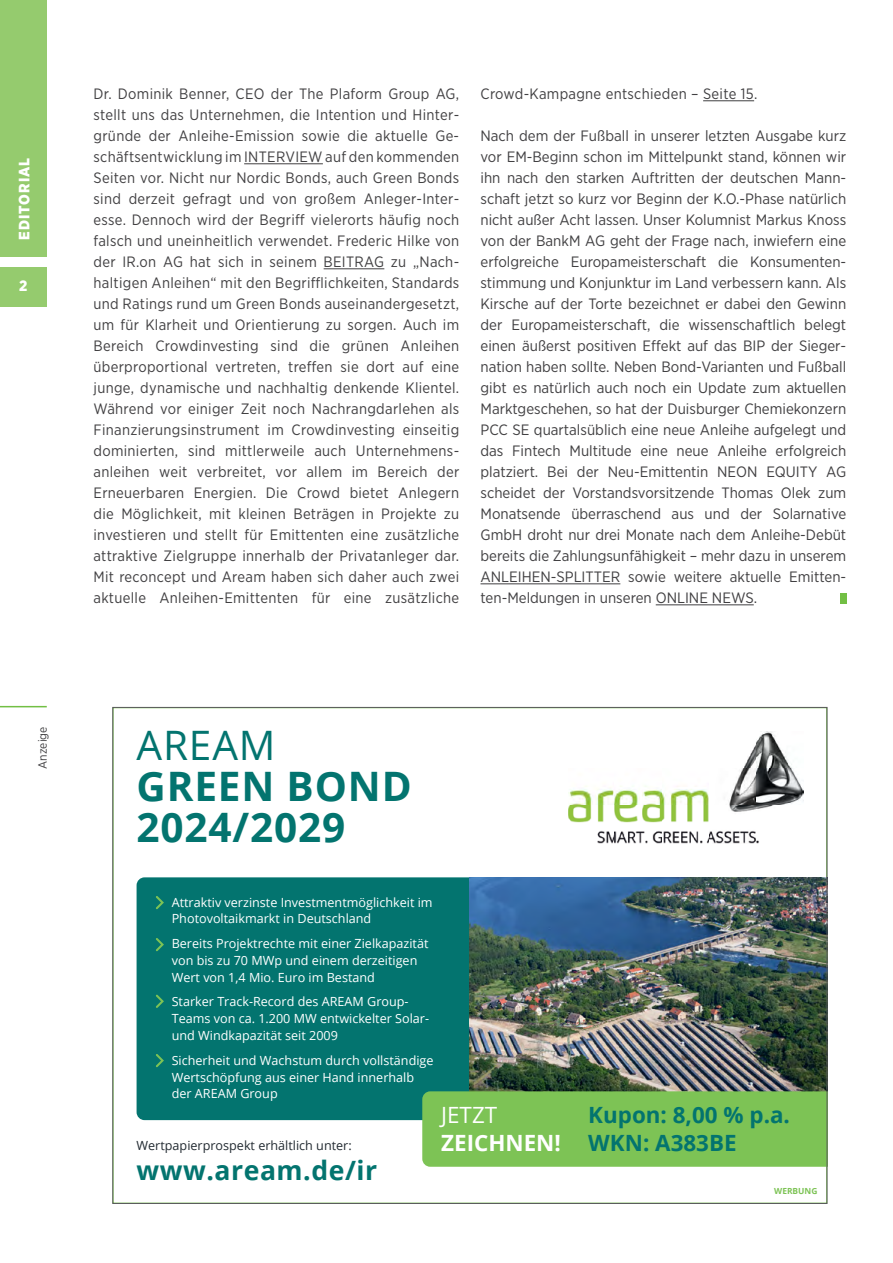
<style>
.page{position:relative;width:893px;height:1263px;background:#fff}
.page>*{position:absolute;margin:0;border:0;box-sizing:border-box;transform-origin:0 0}
.t1{font:700 40.65px/41.2px "Open Sans";letter-spacing:.02em;color:#03746f}
.t2{font:40.65px "Open Sans";letter-spacing:.02em;color:#03746f}
.t3{font:700 26.55px "Open Sans";letter-spacing:.02em;color:#03746f}
.t4{font:700 22.35px/28px "Open Sans";color:#03746f}
.t5{font:700 22.35px "Open Sans";color:#fff}
.t6{font:22.35px "Open Sans";color:#fff}
.t7{font:15px/21px "Gotham Narrow";letter-spacing:.02em;color:#414042;text-align:justify}
.t8{font:900 15px "Gotham Narrow";letter-spacing:.07em;color:#fff}
.t9{font:12.6px/16.8px "Open Sans";color:#fff}
.t10{font:12.6px "Open Sans";color:#232b32}
.t11{font:12px "Gotham Narrow";letter-spacing:.005em;color:#414042}
.t12{font:700 8.4px "Open Sans";color:#7dc355}
</style>
<div class="page">
<div style="left:0;top:267px;width:47px;height:40px;background:#95cb6e"></div>
<div style="left:0;top:0;width:47px;height:257px;background:#95cb6e"></div>
<hr style="left:0;top:706px;width:47px;height:1px;background:#72bf44">
<div style="left:137px;top:877px;width:362px;height:243px;background:#03746f;border-radius:8px"></div>
<svg style="left:156px;top:896px;width:8px;height:13px"></svg>
<svg style="left:156px;top:938px;width:8px;height:13px"></svg>
<svg style="left:156px;top:994px;width:8px;height:14px"></svg>
<svg style="left:156px;top:1054px;width:8px;height:13px"></svg>
<img style="left:470px;top:877px;width:355px;height:214px">
<img style="left:568px;top:731px;width:235px;height:112px">
<div style="left:422px;top:1091px;width:403px;height:76px;background:#7dc355"></div>
<div style="left:840px;top:593px;width:6px;height:10px;background:#72bf44"></div>
<hr style="left:244px;top:163px;width:79px;height:1px;background:#414042">
<hr style="left:324px;top:268px;width:60px;height:1px;background:#414042">
<hr style="left:703px;top:100px;width:51px;height:1px;background:#414042">
<hr style="left:480px;top:583px;width:140px;height:1px;background:#414042">
<hr style="left:656px;top:604px;width:98px;height:1px;background:#414042">
<p class="t8" style="left:14px;top:240px;width:83px;rotate:-90deg">Editorial</p>
<p class="t8" style="left:19px;top:276px;width:10px">2</p>
<p class="t7" style="left:94px;top:83px;width:367px">Dr. Dominik Benner, CEO der The Plaform Group AG, stellt uns das Unternehmen, die Intention und Hinter&shy;gründe der Anleihe-Emission sowie die aktuelle Ge&shy;schäftsentwicklung im INTERVIEW auf den kommenden Seiten vor. Nicht nur Nordic Bonds, auch Green Bonds sind derzeit gefragt und von großem Anleger-Inter&shy;esse. Dennoch wird der Begriff vielerorts häufig noch falsch und uneinheitlich verwendet. Frederic Hilke von der IR.on AG hat sich in seinem BEITRAG zu „Nach&shy;haltigen Anleihen“ mit den Begrifflichkeiten, Standards und Ratings rund um Green Bonds auseinandergesetzt, um für Klarheit und Orientierung zu sorgen. Auch im Bereich Crowdinvesting sind die grünen Anleihen überproportional vertreten, treffen sie dort auf eine junge, dynamische und nachhaltig denkende Klientel.<br>Während vor einiger Zeit noch Nachrangdarlehen als Finanzierungsinstrument im Crowdinvesting einseitig dominierten, sind mittlerweile auch Unternehmens&shy;anleihen weit verbreitet, vor allem im Bereich der Erneuerbaren Energien. Die Crowd bietet Anlegern die Möglichkeit, mit kleinen Beträgen in Projekte zu investieren und stellt für Emittenten eine zusätzliche attraktive Zielgruppe innerhalb der Privatanleger dar.<br>Mit reconcept und Aream haben sich daher auch zwei aktuelle Anleihen-Emittenten für eine zusätzliche</p>
<p class="t7" style="left:480px;top:83px;width:278px">Crowd-Kampagne entschieden – Seite 15.</p>
<p class="t7" style="left:480px;top:125px;width:367px">Nach dem der Fußball in unserer letzten Ausgabe kurz vor EM-Beginn schon im Mittelpunkt stand, können wir ihn nach den starken Auftritten der deutschen Mann&shy;schaft jetzt so kurz vor Beginn der K.O.-Phase natürlich nicht außer Acht lassen. Unser Kolumnist Markus Knoss von der BankM AG geht der Frage nach, inwiefern eine erfolgreiche Europameisterschaft die Konsumenten&shy;stimmung und Konjunktur im Land verbessern kann. Als Kirsche auf der Torte bezeichnet er dabei den Gewinn der Europameisterschaft, die wissenschaftlich belegt einen äußerst positiven Effekt auf das BIP der Sieger&shy;nation haben sollte. Neben Bond-Varianten und Fußball gibt es natürlich auch noch ein Update zum aktuellen Marktgeschehen, so hat der Duisburger Chemiekonzern PCC SE quartalsüblich eine neue Anleihe aufgelegt und das Fintech Multitude eine neue Anleihe erfolgreich platziert. Bei der Neu-Emittentin NEON EQUITY AG scheidet der Vorstandsvorsitzende Thomas Olek zum Monatsende überraschend aus und der Solarnative GmbH droht nur drei Monate nach dem Anleihe-Debüt bereits die Zahlungsunfähigkeit – mehr dazu in unserem ANLEIHEN-SPLITTER sowie weitere aktuelle Emitten&shy;ten-Meldungen in unseren ONLINE NEWS.</p>
<p class="t11" style="left:35px;top:769px;width:44px;rotate:-90deg">Anzeige</p>
<h1 class="t2" style="left:137px;top:718px;width:140px">AREAM</h1>
<h1 class="t1" style="left:137px;top:764px;width:277px">GREEN BOND<br>2024/2029</h1>
<p class="t9" style="left:172px;top:893px;width:262px">Attraktiv verzinste Investmentmöglichkeit im<br>Photovoltaikmarkt in Deutschland</p>
<p class="t9" style="left:172px;top:935px;width:258px">Bereits Projektrechte mit einer Zielkapazität von bis zu 70 MWp und einem derzeitigen<br>Wert von 1,4 Mio. Euro im Bestand</p>
<p class="t9" style="left:172px;top:993px;width:259px">Starker Track-Record des AREAM Group-<br>Teams von ca. 1.200 MW entwickelter Solar&shy;und Windkapazität seit 2009</p>
<p class="t9" style="left:172px;top:1051px;width:263px">Sicherheit und Wachstum durch vollständige<br>Wertschöpfung aus einer Hand innerhalb der AREAM Group</p>
<p class="t10" style="left:137px;top:1137px;width:217px">Wertpapierprospekt erhältlich unter:</p>
<h2 class="t3" style="left:137px;top:1151px;width:242px">www.aream.de/ir</h2>
<h3 class="t6" style="left:441px;top:1100px;width:57px">JETZT</h3>
<h3 class="t5" style="left:441px;top:1127px;width:121px">ZEICHNEN!</h3>
<h3 class="t4" style="left:588px;top:1100px;width:203px">Kupon: 8,00 % p.a.<br>WKN: A383BE</h3>
<p class="t12" style="left:774px;top:1185px;width:45px">WERBUNG</p>
</div>
